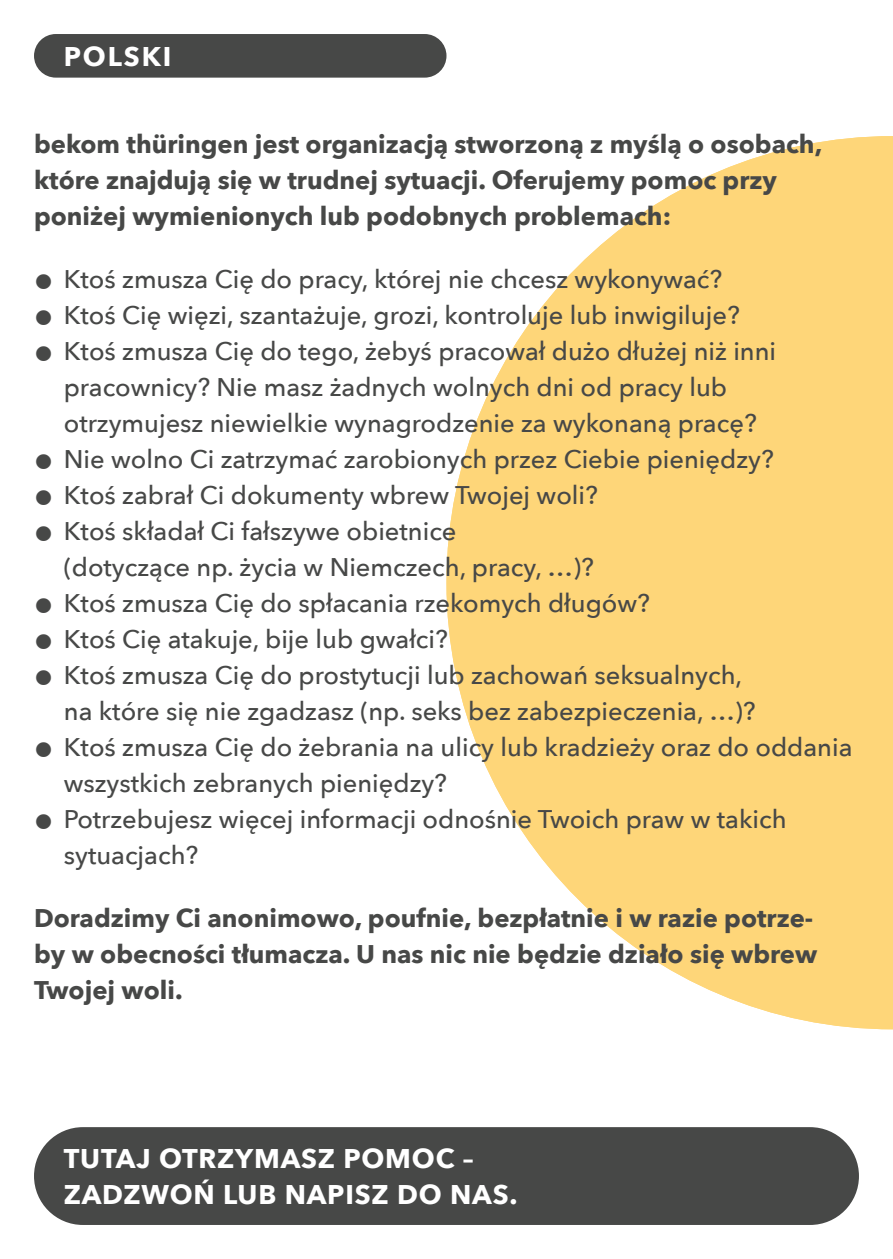
<style>
.page{position:relative;width:893px;height:1259px;background:#fff}
.page>*{position:absolute;margin:0;border:0;box-sizing:border-box;transform-origin:0 0}
.t1{font:700 27px/36px "Avenir Next";letter-spacing:.03em;color:#fff}
.t2{font:500 25.5px/36px "Avenir Next";color:#474847}
.t3{font:700 25.5px/36px "Avenir Next";color:#474847}
</style>
<div class="page">
<div style="left:34px;top:34px;width:412px;height:44px;background:#474847;border-radius:22px"></div>
<div style="left:34px;top:1127px;width:825px;height:98px;background:#474847;border-radius:49px"></div>
<svg style="left:446px;top:136px;width:447px;height:893px;fill:#fed679"></svg>
<p class="t1" style="left:64px;top:38px;width:109px">POLSKI</p>
<p class="t3" style="left:34px;top:126px;width:790px">bekom thüringen jest organizacją stworzoną z myślą o osobach, które znajdują się w trudnej sytuacji. Oferujemy pomoc przy poniżej wymienionych lub podobnych problemach:</p>
<p class="t2" style="left:34px;top:260px;width:690px">● Ktoś zmusza Cię do pracy, której nie chcesz wykonywać?</p>
<p class="t2" style="left:34px;top:296px;width:707px">● Ktoś Cię więzi, szantażuje, grozi, kontroluje lub inwigiluje?</p>
<p class="t2" style="left:64px;top:332px;width:714px;text-indent:-30px">● Ktoś zmusza Cię do tego, żebyś pracował dużo dłużej niż inni pracownicy? Nie masz żadnych wolnych dni od pracy lub otrzymujesz niewielkie wynagrodzenie za wykonaną pracę?</p>
<p class="t2" style="left:34px;top:440px;width:741px">● Nie wolno Ci zatrzymać zarobionych przez Ciebie pieniędzy?</p>
<p class="t2" style="left:34px;top:476px;width:565px">● Ktoś zabrał Ci dokumenty wbrew Twojej woli?</p>
<p class="t2" style="left:64px;top:512px;width:532px;text-indent:-30px">● Ktoś składał Ci fałszywe obietnice<br>(dotyczące np. życia w Niemczech, pracy, …)?</p>
<p class="t2" style="left:34px;top:584px;width:617px">● Ktoś zmusza Cię do spłacania rzekomych długów?</p>
<p class="t2" style="left:34px;top:620px;width:415px">● Ktoś Cię atakuje, bije lub gwałci?</p>
<p class="t2" style="left:64px;top:656px;width:693px;text-indent:-30px">● Ktoś zmusza Cię do prostytucji lub zachowań seksualnych, na które się nie zgadzasz (np. seks bez zabezpieczenia, …)?</p>
<p class="t2" style="left:64px;top:728px;width:790px;text-indent:-30px">● Ktoś zmusza Cię do żebrania na ulicy lub kradzieży oraz do oddania wszystkich zebranych pieniędzy?</p>
<p class="t2" style="left:64px;top:800px;width:724px;text-indent:-30px">● Potrzebujesz więcej informacji odnośnie Twoich praw w takich sytuacjach?</p>
<p class="t3" style="left:34px;top:900px;width:785px">Doradzimy Ci anonimowo, poufnie, bezpłatnie i w razie potrze&shy;by w obecności tłumacza. U nas nic nie będzie działo się wbrew<br>Twojej woli.</p>
<p class="t1" style="left:64px;top:1139px;width:455px">TUTAJ OTRZYMASZ POMOC –<br>ZADZWOŃ LUB NAPISZ DO NAS.</p>
</div>
